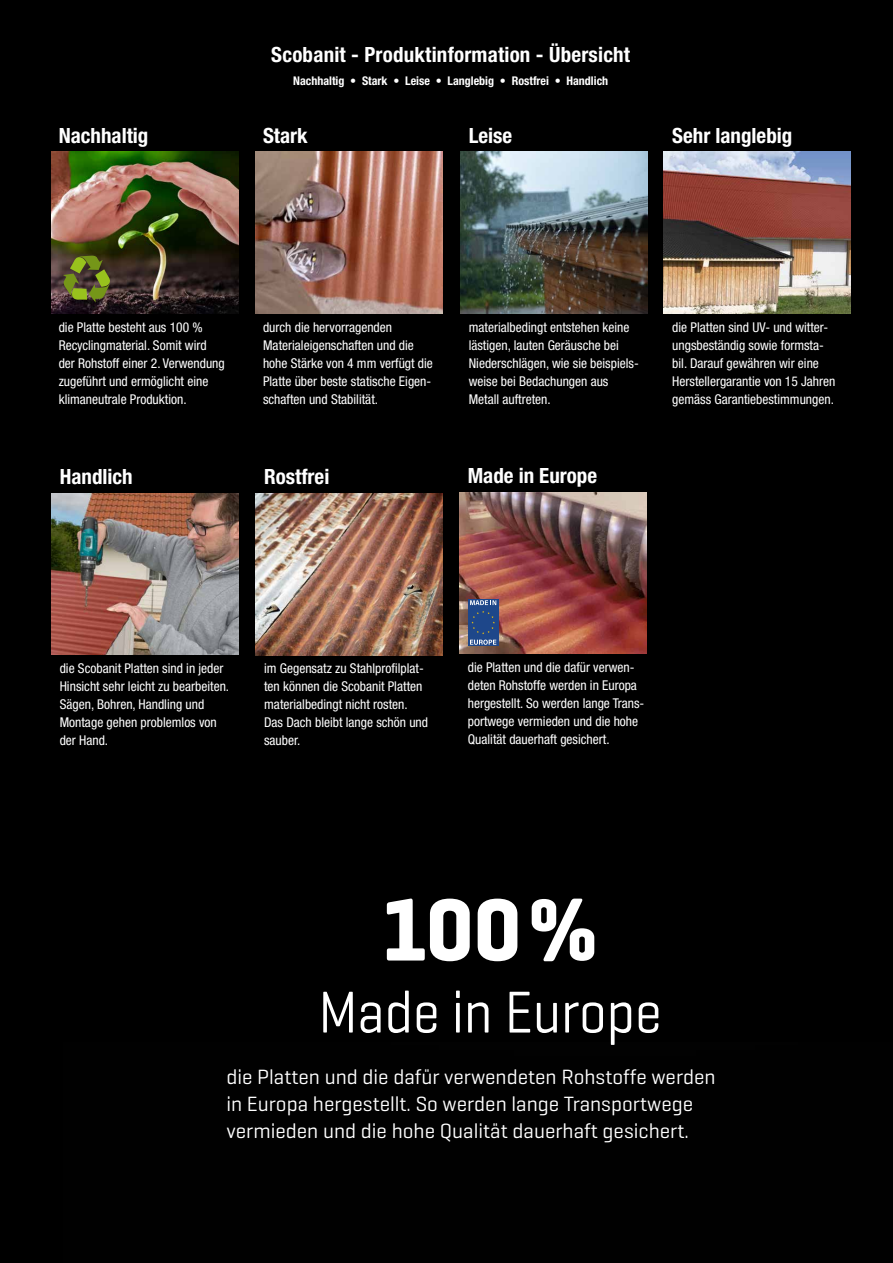
<style>
.page{position:relative;width:893px;height:1263px;background:#010101}
.page>*{position:absolute;margin:0;border:0;box-sizing:border-box;transform-origin:0 0}
.t1{font:700 90px "Geogrotesque";color:#fff;scale:.9 1}
.t2{font:60px "Geogrotesque";color:#fff;scale:.9 1}
.t3{font:21px/27px "Geogrotesque";color:#fff}
.t4{font:700 condensed 21px "Helvetica Neue LT Pro";color:#fff}
.t5{font:condensed 13.5px/18px "Helvetica Neue LT Pro";color:#fff}
.t6{font:700 condensed 12px "Helvetica Neue LT Pro";color:#fff}
</style>
<div class="page">
<div style="left:0;top:0;width:892px;height:1042px;background:#000"></div>
<img style="left:51px;top:152px;width:187px;height:161px">
<img style="left:256px;top:152px;width:187px;height:161px">
<img style="left:460px;top:152px;width:187px;height:161px">
<img style="left:664px;top:152px;width:187px;height:161px">
<img style="left:459px;top:492px;width:187px;height:162px">
<img style="left:256px;top:494px;width:187px;height:161px">
<img style="left:51px;top:493px;width:187px;height:162px">
<svg style="left:63px;top:255px;width:48px;height:48px;background:#5f6626"></svg>
<svg style="left:468px;top:599px;width:31px;height:8px"></svg>
<svg style="left:468px;top:638px;width:31px;height:8px"></svg>
<div style="left:468px;top:607px;width:31px;height:31px;background:#1e478a"></div>
<svg style="left:471px;top:611px;width:24px;height:23px"></svg>
<svg style="left:470px;top:600px;width:26px;height:5px"></svg>
<svg style="left:470px;top:640px;width:26px;height:5px"></svg>
<h3 class="t4" style="left:271px;top:43px;width:360px">Scobanit - Produktinformation - Übersicht</h3>
<h3 class="t4" style="left:59px;top:124px;width:91px">Nachhaltig</h3>
<p class="t6" style="left:293px;top:74px;width:317px">Nachhaltig • Stark • Leise • Langlebig • Rostfrei • Handlich</p>
<h3 class="t4" style="left:263px;top:124px;width:46px">Stark</h3>
<h3 class="t4" style="left:469px;top:124px;width:45px">Leise</h3>
<h3 class="t4" style="left:672px;top:124px;width:122px">Sehr langlebig</h3>
<p class="t5" style="left:59px;top:318px;width:168px">die Platte besteht aus 100 %<br>Recyclingmaterial. Somit wird der Rohstoff einer 2. Verwendung zugeführt und ermöglicht eine klimaneutrale Produktion.</p>
<h3 class="t4" style="left:60px;top:465px;width:75px">Handlich</h3>
<p class="t5" style="left:263px;top:318px;width:171px">durch die hervorragenden<br>Materialeigenschaften und die hohe Stärke von 4 mm verfügt die<br>Platte über beste statische Eigen&shy;schaften und Stabilität.</p>
<h3 class="t4" style="left:264px;top:465px;width:67px">Rostfrei</h3>
<p class="t5" style="left:469px;top:318px;width:172px">materialbedingt entstehen keine lästigen, lauten Geräusche bei<br>Niederschlägen, wie sie beispiels&shy;weise bei Bedachungen aus<br>Metall auftreten.</p>
<h3 class="t4" style="left:468px;top:463px;width:131px">Made in Europe</h3>
<p class="t5" style="left:672px;top:318px;width:165px">die Platten sind UV- und witter&shy;ungsbeständig sowie formsta&shy;bil. Darauf gewähren wir eine<br>Herstellergarantie von 15 Jahren gemäss Garantiebestimmungen.</p>
<p class="t5" style="left:60px;top:659px;width:171px">die Scobanit Platten sind in jeder<br>Hinsicht sehr leicht zu bearbeiten.<br>Sägen, Bohren, Handling und<br>Montage gehen problemlos von der Hand.</p>
<p class="t5" style="left:264px;top:659px;width:165px">im Gegensatz zu Stahlprofilplat&shy;ten können die Scobanit Platten materialbedingt nicht rosten.<br>Das Dach bleibt lange schön und sauber.</p>
<p class="t5" style="left:468px;top:658px;width:178px">die Platten und die dafür verwen&shy;deten Rohstoffe werden in Europa hergestellt. So werden lange Trans&shy;portwege vermieden und die hohe Qualität dauerhaft gesichert.</p>
<h1 class="t1" style="left:384px;top:874px;width:238px">100%</h1>
<h2 class="t2" style="left:318px;top:975px;width:383px">Made in Europe</h2>
<h3 class="t3" style="left:226px;top:1063px;width:491px">die Platten und die dafür verwendeten Rohstoffe werden in Europa hergestellt. So werden lange Transportwege vermieden und die hohe Qualität dauerhaft gesichert.</h3>
</div>
